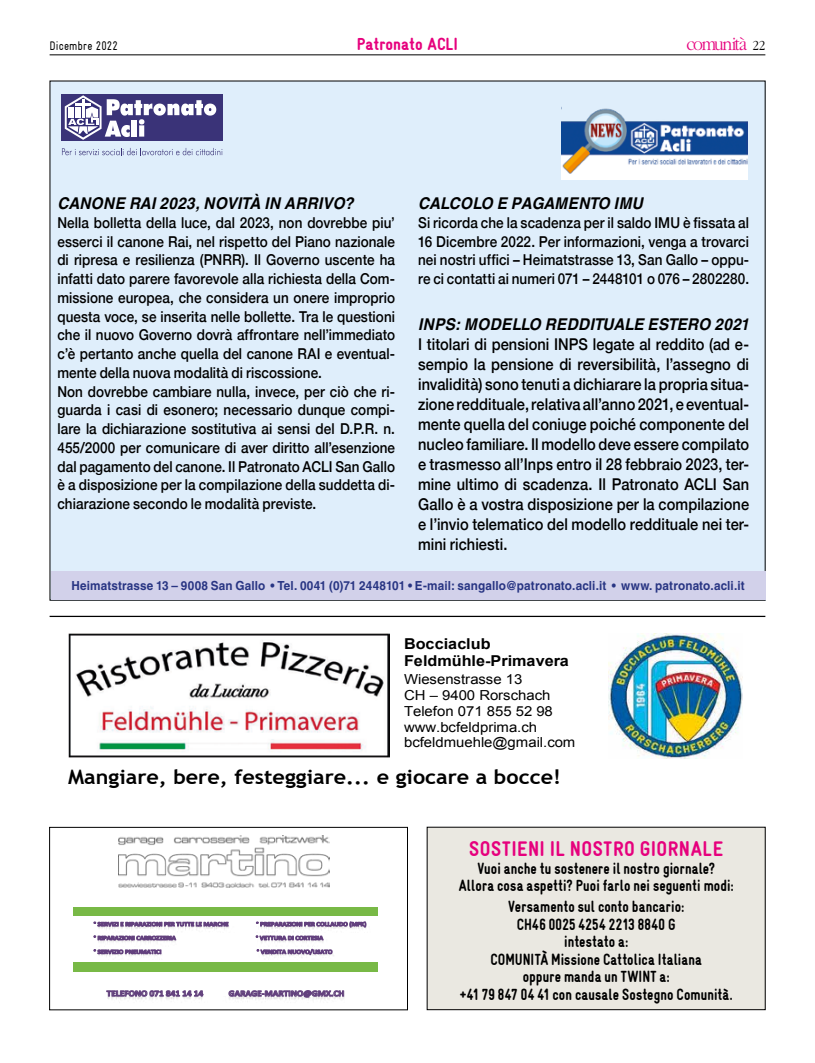
<style>
.page{position:relative;width:815px;height:1063px;background:#fff}
.page>*{position:absolute;margin:0;border:0;box-sizing:border-box;transform-origin:0 0}
.t1{font:900 21.25px "Gravur Condensed";letter-spacing:.025em;color:#e6007d}
.t2{font:700 20px "Trebuchet MS";color:#000;scale:1.08 1}
.t3{font:300 19.38px "Garamond";letter-spacing:-.07em;color:#e6007d;scale:.9 1}
.t4{font:900 17.5px "Gravur Condensed";color:#e6007d}
.t5{font:500 16.25px/20px "Helvetica Neue";letter-spacing:.005em;color:#000;text-align:justify;scale:.9 1}
.t6{font:900 16.25px/17.5px "Gravur Condensed";letter-spacing:.005em;color:#000;text-align:center;scale:.9 1}
.t7{font:italic 700 16.25px "Helvetica";letter-spacing:.01em;color:#000;scale:.94 1}
.t8{font:500 15px/18.8px "Helvetica Neue";letter-spacing:.005em;color:#000;scale:.9 1}
.t9{font:700 15px/17.2px "Arial";color:#000;scale:1.08 1}
.t10{font:13.75px/15.8px "Arial";color:#000;scale:1.08 1}
.t11{font:700 12.5px "Helvetica";letter-spacing:.01em;color:#283583;scale:.94 1}
.t12{font:12.5px "Gravur Condensed";letter-spacing:.015em;color:#000;scale:.9 1}
.s1{font-size:14.38px;color:#000}
</style>
<div class="page">
<hr style="left:50px;top:55px;width:715px;height:1px;background:#000">
<div style="left:73px;top:908px;width:305px;height:8px;background:#78b946"></div>
<img style="left:98px;top:926px;width:269px;height:6px">
<svg style="left:94px;top:921px;width:134px;height:6px"></svg>
<svg style="left:256px;top:921px;width:110px;height:6px"></svg>
<svg style="left:94px;top:935px;width:82px;height:6px"></svg>
<svg style="left:256px;top:935px;width:67px;height:6px"></svg>
<img style="left:99px;top:954px;width:235px;height:4px">
<svg style="left:94px;top:949px;width:67px;height:6px"></svg>
<svg style="left:257px;top:949px;width:75px;height:6px"></svg>
<div style="left:73px;top:962px;width:305px;height:10px;background:#78b946"></div>
<img style="left:107px;top:996px;width:238px;height:4px">
<svg style="left:107px;top:990px;width:96px;height:6px"></svg>
<svg style="left:229px;top:990px;width:115px;height:7px"></svg>
<img style="left:119px;top:836px;width:211px;height:52px">
<div style="left:49px;top:827px;width:359px;height:183px;border:1px solid #000"></div>
<div style="left:60px;top:633px;width:675px;height:132px;border:1px solid #fff"></div>
<div style="left:394px;top:630px;width:207px;height:124px;background:#fff"></div>
<img style="left:68px;top:634px;width:321px;height:124px">
<img style="left:608px;top:634px;width:134px;height:124px">
<div style="left:427px;top:827px;width:338px;height:183px;background:#eae8e1"></div>
<div style="left:427px;top:827px;width:338px;height:183px;border:1px solid #000"></div>
<hr style="left:50px;top:616px;width:715px;height:1px;background:#000">
<div style="left:50px;top:81px;width:715px;height:519px;background:#dfeefb"></div>
<div style="left:62px;top:94px;width:161px;height:47px;background:#3a3378"></div>
<svg style="left:65px;top:95px;width:151px;height:45px"></svg>
<svg style="left:62px;top:148px;width:161px;height:7px"></svg>
<div style="left:51px;top:571px;width:714px;height:29px;background:#d2d1ea"></div>
<img style="left:561px;top:107px;width:186px;height:73px">
<p class="t12" style="left:50px;top:38px;width:77px">Dicembre 2022</p>
<p class="t4" style="left:357px;top:34px;width:103px">Patronato ACLI</p>
<p class="t3" style="left:686px;top:33px;width:89px">comunità <span class="s1">22</span></p>
<p class="t7" style="left:57px;top:194px;width:317px">CANONE RAI 2023, NOVITÀ IN ARRIVO?</p>
<p class="t8" style="left:57px;top:212px;width:377px">Nella bolletta della luce, dal 2023, non dovrebbe piu’ esserci il canone Rai, nel rispetto del Piano nazionale di ripresa e resilienza (PNRR). Il Governo uscente ha infatti dato parere favorevole alla richiesta della Com&shy;missione europea, che considera un onere improprio questa voce, se inserita nelle bollette. Tra le questioni che il nuovo Governo dovrà affrontare nell’immediato c’è pertanto anche quella del canone RAI e eventual&shy;mente della nuova modalità di riscossione.<br>Non dovrebbe cambiare nulla, invece, per ciò che ri&shy;guarda i casi di esonero; necessario dunque compi&shy;lare la dichiarazione sostitutiva ai sensi del D.P.R. n.<br>455/2000 per comunicare di aver diritto all’esenzione dal pagamento del canone. Il Patronato ACLI San Gallo è a disposizione per la compilazione della suddetta di&shy;chiarazione secondo le modalità previste.</p>
<p class="t7" style="left:418px;top:194px;width:241px">CALCOLO E PAGAMENTO IMU</p>
<p class="t8" style="left:418px;top:212px;width:369px;text-align:justify">Si ricorda che la scadenza per il saldo IMU è fissata al 16 Dicembre 2022. Per informazioni, venga a trovarci nei nostri uffici – Heimatstrasse 13, San Gallo – oppu&shy;re ci contatti ai numeri 071 – 2448101 o 076 – 2802280.</p>
<p class="t7" style="left:418px;top:315px;width:354px">INPS: MODELLO REDDITUALE ESTERO 2021</p>
<p class="t5" style="left:418px;top:333px;width:369px">I titolari di pensioni INPS legate al reddito (ad e&shy;sempio la pensione di reversibilità, l’assegno di invalidità) sono tenuti a dichiarare la propria situa&shy;zione reddituale, relativa all’anno 2021, e eventual&shy;mente quella del coniuge poiché componente del nucleo familiare. Il modello deve essere compilato e trasmesso all’Inps entro il 28 febbraio 2023, ter&shy;mine ultimo di scadenza. Il Patronato ACLI San Gallo è a vostra disposizione per la compilazione e l’invio telematico del modello reddituale nei ter&shy;mini richiesti.</p>
<p class="t11" style="left:71px;top:578px;width:718px">Heimatstrasse 13 – 9008 San Gallo • Tel. 0041 (0)71 2448101 • E-mail: sangallo@patronato.acli.it • www. patronato.acli.it</p>
<p class="t9" style="left:404px;top:636px;width:154px">Bocciaclub<br>Feldmühle-Primavera</p>
<p class="t10" style="left:404px;top:672px;width:160px">Wiesenstrasse 13<br>CH – 9400 Rorschach<br>Telefon 071 855 52 98 www.bcfeldprima.ch bcfeldmuehle@gmail.com</p>
<h2 class="t2" style="left:68px;top:765px;width:458px">Mangiare, bere, festeggiare... e giocare a bocce!</h2>
<h1 class="t1" style="left:469px;top:837px;width:255px">SOSTIENI IL NOSTRO GIORNALE</h1>
<p class="t6" style="left:459px;top:859px;width:307px">Vuoi anche tu sostenere il nostro giornale?<br>Allora cosa aspetti? Puoi farlo nei seguenti modi:</p>
<p class="t6" style="left:460px;top:898px;width:305px">Versamento sul conto bancario:<br>CH46 0025 4254 2213 8840 G<br>intestato a:<br>COMUNITÀ Missione Cattolica Italiana<br>oppure manda un TWINT a:<br>+41 79 847 04 41 con causale Sostegno Comunità.</p>
</div>
